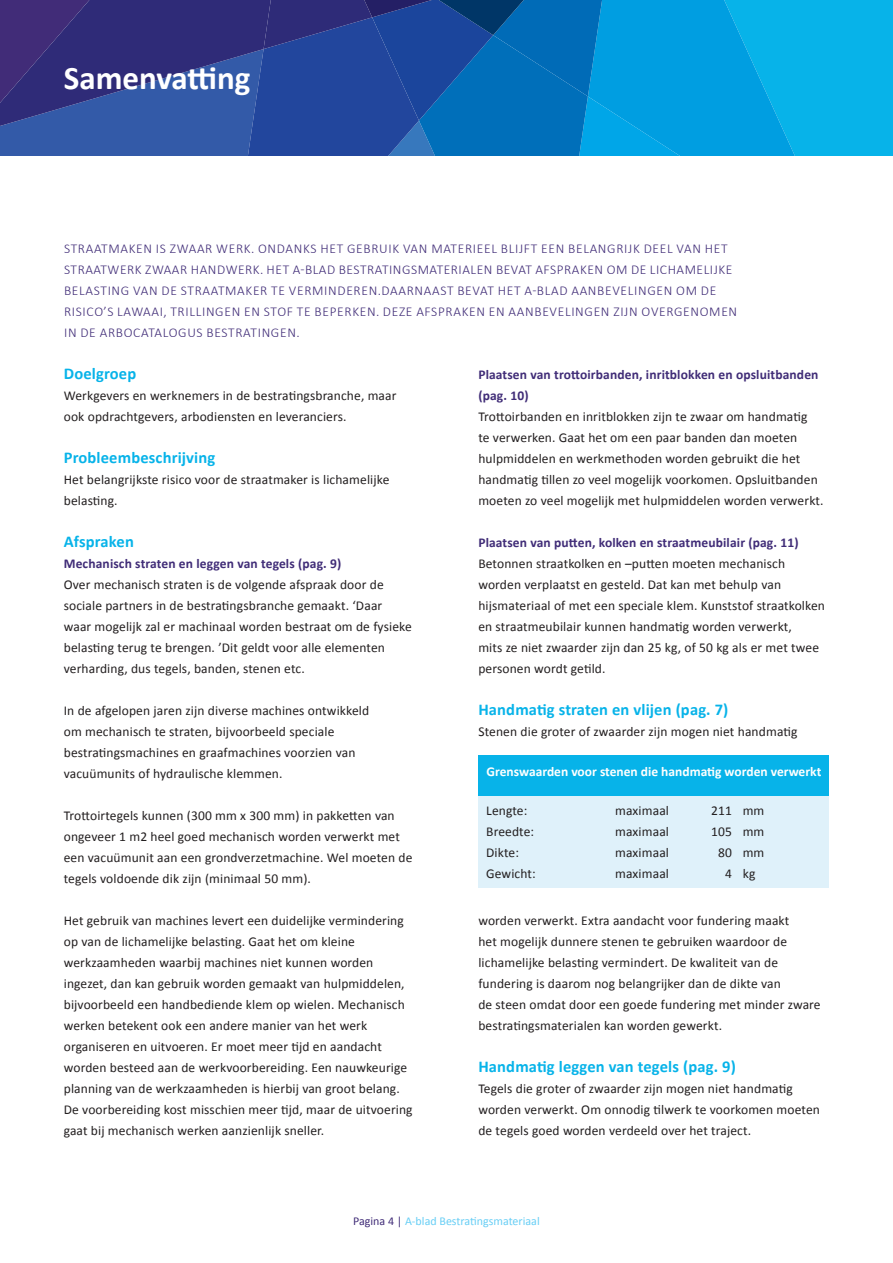
<style>
.page{position:relative;width:893px;height:1263px;background:#fff}
.page>*{position:absolute;margin:0;border:0;box-sizing:border-box;transform-origin:0 0}
.hoofdstuk{font:700 33px "Calibri";color:#fff}
.Kop{font:700 16.5px "Calibri";letter-spacing:.01em;color:#07b3e9}
.platte_tekst{font:13.5px/21px "Calibri";letter-spacing:.01em;color:#231f20}
.intro{font:300 13.5px/21px "Calibri";letter-spacing:.05em;color:#402c77}
.Tussenkopje{font:700 13.5px/21px "Calibri";letter-spacing:.01em;color:#402c77}
.kader_tekst{font:13.5px "Calibri";letter-spacing:.01em;color:#231f20}
.Kader_kop{font:700 13.5px "Calibri";color:#fff}
.t1{font:12px "Calibri";color:#67cef5}
.s1{color:#402c77}
</style>
<div class="page">
<div style="left:478px;top:794px;width:351px;height:94px;background:#dff1fa"></div>
<div style="left:479px;top:755px;width:350px;height:40px;background:#07b3e9"></div>
<svg style="left:0;top:0;width:893px;height:155px;background:#176ab3"></svg>
<p class="hoofdstuk" style="left:64px;top:54px;width:188px">Samenvatting</p>
<p class="intro" style="left:64px;top:238px;width:675px">STRAATMAKEN IS ZWAAR WERK. ONDANKS HET GEBRUIK VAN MATERIEEL BLIJFT EEN BELANGRIJK DEEL VAN HET STRAATWERK ZWAAR HANDWERK. HET A-BLAD BESTRATINGSMATERIALEN BEVAT AFSPRAKEN OM DE LICHAMELIJKE BELASTING VAN DE STRAATMAKER TE VERMINDEREN.DAARNAAST BEVAT HET A-BLAD AANBEVELINGEN OM DE RISICO’S LAWAAI, TRILLINGEN EN STOF TE BEPERKEN. DEZE AFSPRAKEN EN AANBEVELINGEN ZIJN OVERGENOMEN IN DE ARBOCATALOGUS BESTRATINGEN.</p>
<p class="Kop" style="left:64px;top:362px;width:74px">Doelgroep</p>
<p class="platte_tekst" style="left:64px;top:384px;width:334px">Werkgevers en werknemers in de bestratingsbranche, maar ook opdrachtgevers, arbodiensten en leveranciers.</p>
<p class="Kop" style="left:64px;top:446px;width:153px">Probleembeschrijving</p>
<p class="platte_tekst" style="left:64px;top:468px;width:327px">Het belangrijkste risico voor de straatmaker is lichamelijke belasting.</p>
<p class="Kop" style="left:64px;top:530px;width:72px">Afspraken</p>
<p class="Tussenkopje" style="left:64px;top:552px;width:279px">Mechanisch straten en leggen van tegels (pag. 9)</p>
<p class="platte_tekst" style="left:64px;top:573px;width:350px">Over mechanisch straten is de volgende afspraak door de sociale partners in de bestratingsbranche gemaakt. ‘Daar waar mogelijk zal er machinaal worden bestraat om de fysieke belasting terug te brengen. ’Dit geldt voor alle elementen verharding, dus tegels, banden, stenen etc.</p>
<p class="platte_tekst" style="left:64px;top:699px;width:307px">In de afgelopen jaren zijn diverse machines ontwikkeld om mechanisch te straten, bijvoorbeeld speciale bestratingsmachines en graafmachines voorzien van vacuümunits of hydraulische klemmen.</p>
<p class="platte_tekst" style="left:64px;top:804px;width:350px">Trottoirtegels kunnen (300 mm x 300 mm) in pakketten van ongeveer 1 m2 heel goed mechanisch worden verwerkt met een vacuümunit aan een grondverzetmachine. Wel moeten de tegels voldoende dik zijn (minimaal 50 mm).</p>
<p class="platte_tekst" style="left:64px;top:909px;width:350px">Het gebruik van machines levert een duidelijke vermindering op van de lichamelijke belasting. Gaat het om kleine werkzaamheden waarbij machines niet kunnen worden ingezet, dan kan gebruik worden gemaakt van hulpmiddelen, bijvoorbeeld een handbediende klem op wielen. Mechanisch werken betekent ook een andere manier van het werk organiseren en uitvoeren. Er moet meer tijd en aandacht worden besteed aan de werkvoorbereiding. Een nauwkeurige planning van de werkzaamheden is hierbij van groot belang.<br>De voorbereiding kost misschien meer tijd, maar de uitvoering gaat bij mechanisch werken aanzienlijk sneller.</p>
<p class="Tussenkopje" style="left:478px;top:363px;width:342px">Plaatsen van trottoirbanden, inritblokken en opsluitbanden (pag. 10)</p>
<p class="platte_tekst" style="left:478px;top:405px;width:347px">Trottoirbanden en inritblokken zijn te zwaar om handmatig<br>te verwerken. Gaat het om een paar banden dan moeten hulpmiddelen en werkmethoden worden gebruikt die het handmatig tillen zo veel mogelijk voorkomen. Opsluitbanden moeten zo veel mogelijk met hulpmiddelen worden verwerkt.</p>
<p class="Tussenkopje" style="left:478px;top:531px;width:322px">Plaatsen van putten, kolken en straatmeubilair (pag. 11)</p>
<p class="platte_tekst" style="left:478px;top:552px;width:348px">Betonnen straatkolken en –putten moeten mechanisch worden verplaatst en gesteld. Dat kan met behulp van hijsmateriaal of met een speciale klem. Kunststof straatkolken en straatmeubilair kunnen handmatig worden verwerkt,<br>mits ze niet zwaarder zijn dan 25 kg, of 50 kg als er met twee personen wordt getild.</p>
<p class="Kop" style="left:478px;top:698px;width:252px">Handmatig straten en vlijen (pag. 7)</p>
<p class="platte_tekst" style="left:478px;top:720px;width:321px">Stenen die groter of zwaarder zijn mogen niet handmatig</p>
<p class="Kader_kop" style="left:487px;top:762px;width:336px">Grenswaarden voor stenen die handmatig worden verwerkt</p>
<p class="kader_tekst" style="left:486px;top:801px;width:43px">Lengte:</p>
<p class="kader_tekst" style="left:615px;top:801px;width:55px">maximaal</p>
<p class="kader_tekst" style="left:711px;top:801px;width:55px">211 mm</p>
<p class="kader_tekst" style="left:486px;top:822px;width:50px">Breedte:</p>
<p class="kader_tekst" style="left:615px;top:822px;width:55px">maximaal</p>
<p class="kader_tekst" style="left:711px;top:822px;width:55px">105 mm</p>
<p class="kader_tekst" style="left:486px;top:843px;width:34px">Dikte:</p>
<p class="kader_tekst" style="left:615px;top:843px;width:55px">maximaal</p>
<p class="kader_tekst" style="left:718px;top:843px;width:48px">80 mm</p>
<p class="kader_tekst" style="left:486px;top:864px;width:51px">Gewicht:</p>
<p class="kader_tekst" style="left:615px;top:864px;width:55px">maximaal</p>
<p class="kader_tekst" style="left:725px;top:864px;width:32px">4 kg</p>
<p class="platte_tekst" style="left:478px;top:909px;width:344px">worden verwerkt. Extra aandacht voor fundering maakt<br>het mogelijk dunnere stenen te gebruiken waardoor de lichamelijke belasting vermindert. De kwaliteit van de fundering is daarom nog belangrijker dan de dikte van<br>de steen omdat door een goede fundering met minder zware bestratingsmaterialen kan worden gewerkt.</p>
<p class="Kop" style="left:478px;top:1055px;width:259px">Handmatig leggen van tegels (pag. 9)</p>
<p class="platte_tekst" style="left:478px;top:1077px;width:343px">Tegels die groter of zwaarder zijn mogen niet handmatig worden verwerkt. Om onnodig tilwerk te voorkomen moeten de tegels goed worden verdeeld over het traject.</p>
<p class="t1" style="left:353px;top:1213px;width:188px"><span class="s1">Pagina 4 |</span> A-blad Bestratingsmateriaal</p>
</div>
